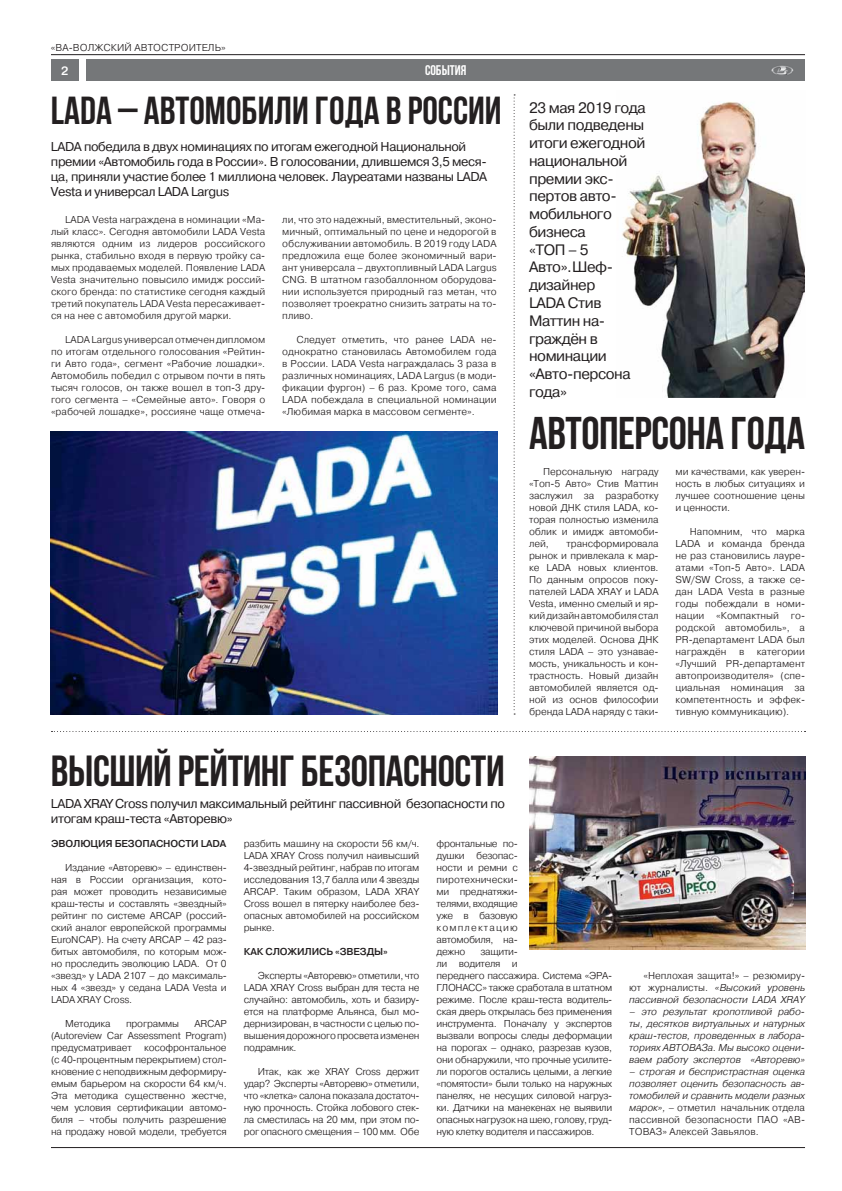
<style>
.page{position:relative;width:842px;height:1191px;background:#fff}
.page>*{position:absolute;margin:0;border:0;box-sizing:border-box;transform-origin:0 0}
.t1{font:700 45.9px "Bebas Neue";letter-spacing:-.01em;color:#231f20}
.t2{font:700 43.6px "Bebas Neue";letter-spacing:-.01em;color:#231f20}
.t3{font:700 39.1px "Bebas Neue";color:#231f20}
.t4{font:15.1px/17.8px "Pragmatica";letter-spacing:-.03em;color:#231f20}
.t5{font:700 14px "Bebas Neue";color:#fff}
.t6{font:12.8px/15.1px "Pragmatica";letter-spacing:-.03em;color:#231f20}
.t7{font:500 12px "Pragmatica";color:#fff}
.t8{font:300 10px/12px "Pragmatica";letter-spacing:-.02em;color:#231f20;text-align:justify}
.t9{font:italic 300 10px/12px "Pragmatica";color:#231f20;text-align:justify}
.t10{font:500 10px "Pragmatica";letter-spacing:-.01em;color:#231f20}
.t11{font:300 10px "Pragmatica";letter-spacing:.01em;color:#231f20}
.s1{font-style:normal}
</style>
<div class="page">
<hr style="left:51px;top:1147px;width:754px;height:1px;background:#231f20">
<div style="left:87px;top:59px;width:718px;height:22px;background:#757779"></div>
<div style="left:51px;top:59px;width:27px;height:22px;background:#757779"></div>
<hr style="left:51px;top:54px;width:754px;height:1px;background:#231f20">
<img style="left:771px;top:65px;width:23px;height:10px">
<svg style="left:514px;top:94px;width:1px;height:621px"></svg>
<svg style="left:51px;top:731px;width:755px;height:1px"></svg>
<img style="left:529px;top:756px;width:276px;height:194px">
<img style="left:622px;top:101px;width:183px;height:297px">
<img style="left:51px;top:431px;width:446px;height:284px">
<p class="t11" style="left:51px;top:44px;width:176px">«ВА-ВОЛЖСКИЙ АВТОСТРОИТЕЛЬ»</p>
<p class="t7" style="left:61px;top:63px;width:9px">2</p>
<h3 class="t5" style="left:425px;top:62px;width:43px">события</h3>
<h3 class="t3" style="left:51px;top:87px;width:452px">LADA – Автомобили года в России</h3>
<p class="t6" style="left:51px;top:139px;width:438px">LADA победила в двух номинациях по итогам ежегодной Национальной премии «Автомобиль года в России». В голосовании, длившемся 3,5 меся&shy;ца, приняли участие более 1 миллиона человек. Лауреатами названы LADA Vesta и универсал LADA Largus</p>
<p class="t8" style="left:51px;top:214px;width:216px;text-indent:14px">LADA Vesta награждена в номинации «Ма&shy;лый класс». Сегодня автомобили LADA Vesta являются одним из лидеров российского рынка, стабильно входя в первую тройку са&shy;мых продаваемых моделей. Появление LADA Vesta значительно повысило имидж россий&shy;ского бренда: по статистике сегодня каждый третий покупатель LADA Vesta пересаживает&shy;ся на нее с автомобиля другой марки.</p>
<p class="t8" style="left:51px;top:334px;width:216px;text-indent:14px">LADA Largus универсал отмечен дипломом по итогам отдельного голосования «Рейтин&shy;ги Авто года», сегмент «Рабочие лошадки».<br>Автомобиль победил с отрывом почти в пять тысяч голосов, он также вошел в топ-3 дру&shy;гого сегмента – «Семейные авто». Говоря о «рабочей лошадке», россияне чаще отмеча-</p>
<p class="t8" style="left:282px;top:214px;width:216px">ли, что это надежный, вместительный, эконо&shy;мичный, оптимальный по цене и недорогой в обслуживании автомобиль. В 2019 году LADA предложила еще более экономичный вари&shy;ант универсала – двухтопливный LADA Largus CNG. В штатном газобаллонном оборудова&shy;нии используется природный газ метан, что позволяет троекратно снизить затраты на то&shy;пливо.</p>
<p class="t8" style="left:282px;top:334px;width:216px;text-indent:14px">Следует отметить, что ранее LADA не&shy;однократно становилась Автомобилем года в России. LADA Vesta награждалась 3 раза в различных номинациях, LADA Largus (в моди&shy;фикации фургон) – 6 раз. Кроме того, сама LADA побеждала в специальной номинации «Любимая марка в массовом сегменте».</p>
<h2 class="t2" style="left:51px;top:745px;width:455px">Высший рейтинг безопасности</h2>
<p class="t6" style="left:51px;top:796px;width:455px">LADA XRAY Cross получил максимальный рейтинг пассивной безопасности по итогам краш-теста «Авторевю»</p>
<h3 class="t4" style="left:529px;top:98px;width:118px">23 мая 2019 года были подведены итоги ежегодной национальной премии экс&shy;пертов авто&shy;мобильного бизнеса<br>«ТОП – 5<br>Авто». Шеф&shy;дизайнер<br>LADA Стив<br>Маттин на&shy;граждён в номинации «Авто-персона года»</h3>
<h1 class="t1" style="left:529px;top:406px;width:277px">Автоперсона года</h1>
<p class="t8" style="left:529px;top:466px;width:131px;text-indent:14px">Персональную награду «Топ-5 Авто» Стив Маттин заслужил за разработку новой ДНК стиля LADA, ко&shy;торая полностью изменила облик и имидж автомоби&shy;лей,</p>
<p class="t8" style="left:529px;top:538px;width:131px;text-indent:37px">трансформировала рынок и привлекала к мар&shy;ке LADA новых клиентов.<br>По данным опросов поку&shy;пателей LADA XRAY и LADA Vesta, именно смелый и яр&shy;кий дизайн автомобиля стал ключевой причиной выбора этих моделей. Основа ДНК стиля LADA – это узнавае&shy;мость, уникальность и кон&shy;трастность. Новый дизайн автомобилей является од&shy;ной из основ философии бренда LADA наряду с таки-</p>
<p class="t8" style="left:676px;top:466px;width:131px">ми качествами, как уверен&shy;ность в любых ситуациях и лучшее соотношение цены и ценности.</p>
<p class="t8" style="left:676px;top:526px;width:131px;text-indent:14px">Напомним, что марка LADA и команда бренда не раз становились лауре&shy;атами «Топ-5 Авто». LADA SW/SW Cross, а также се&shy;дан LADA Vesta в разные годы побеждали в номи&shy;нации «Компактный го&shy;родской автомобиль», а PR-департамент LADA был награждён в категории «Лучший PR-департамент автопроизводителя» (спе&shy;циальная номинация за компетентность и эффек&shy;тивную коммуникацию).</p>
<p class="t10" style="left:51px;top:837px;width:177px">ЭВОЛЮЦИЯ БЕЗОПАСНОСТИ LADA</p>
<p class="t8" style="left:51px;top:862px;width:177px;text-indent:14px">Издание «Авторевю» – единствен&shy;ная в России организация, кото&shy;рая может проводить независимые краш-тесты и составлять «звездный» рейтинг по системе ARCAP (россий&shy;ский аналог европейской программы EuroNCAP). На счету ARCAP – 42 раз&shy;битых автомобиля, по которым мож&shy;но проследить эволюцию LADA. От 0 «звезд» у LADA 2107 – до максималь&shy;ных 4 «звезд» у седана LADA Vesta и LADA XRAY Cross.</p>
<p class="t8" style="left:65px;top:1018px;width:47px">Методика</p>
<p class="t8" style="left:126px;top:1018px;width:54px">программы</p>
<p class="t8" style="left:51px;top:1018px;width:177px;text-indent:143px">ARCAP (Autoreview Car Assessment Program) предусматривает</p>
<p class="t8" style="left:51px;top:1042px;width:177px;text-indent:93px">кософронтальное (с 40-процентным перекрытием) стол&shy;кновение с неподвижным деформиру&shy;емым барьером на скорости 64 км/ч.<br>Эта методика существенно жестче, чем условия сертификации автомо&shy;биля – чтобы получить разрешение на продажу новой модели, требуется</p>
<p class="t8" style="left:244px;top:838px;width:177px">разбить машину на скорости 56 км/ч.<br>LADA XRAY Cross получил наивысший 4-звездный рейтинг, набрав по итогам исследования 13,7 балла или 4 звезды ARCAP. Таким образом, LADA XRAY Cross вошел в пятерку наиболее без&shy;опасных автомобилей на российском рынке.</p>
<p class="t10" style="left:244px;top:945px;width:146px">КАК СЛОЖИЛИСЬ «ЗВЕЗДЫ»</p>
<p class="t8" style="left:244px;top:970px;width:177px;text-indent:14px">Эксперты «Авторевю» отметили, что LADA XRAY Cross выбран для теста не случайно: автомобиль, хоть и базиру&shy;ется на платформе Альянса, был мо&shy;дернизирован, в частности с целью по&shy;вышения дорожного просвета изменен подрамник.</p>
<p class="t8" style="left:244px;top:1066px;width:177px;text-indent:14px">Итак, как же XRAY Cross держит удар? Эксперты «Авторевю» отметили, что «клетка» салона показала достаточ&shy;ную прочность. Стойка лобового стек&shy;ла сместилась на 20 мм, при этом по&shy;рог опасного смещения – 100 мм. Обе</p>
<p class="t8" style="left:437px;top:838px;width:83px">фронтальные по&shy;душки безопас&shy;ности и ремни с пиротехнически&shy;ми преднатяжи&shy;телями, входящие уже в базовую комплектацию автомобиля, на&shy;дежно</p>
<p class="t8" style="left:437px;top:946px;width:177px;text-align:left;text-indent:44px">защити-<br>ли водителя и<br>переднего пассажира. Система «ЭРА-ГЛОНАСС» также сработала в штатном режиме. После краш-теста водитель&shy;ская дверь открылась без применения инструмента. Поначалу у экспертов вызвали вопросы следы деформации на порогах – однако, разрезав кузов, они обнаружили, что прочные усилите&shy;ли порогов остались целыми, а легкие «помятости» были только на наружных панелях, не несущих силовой нагруз&shy;ки. Датчики на манекенах не выявили опасных нагрузок на шею, голову, груд&shy;ную клетку водителя и пассажиров.</p>
<p class="t9" style="left:629px;top:970px;width:177px;text-indent:14px"><span class="s1">«Неплохая защита!» – резюмиру&shy;ют журналисты.</span> «Высокий уровень пассивной безопасности LADA XRAY</p>
<p class="t9" style="left:629px;top:1006px;width:177px">– это результат кропотливой рабо&shy;ты, десятков виртуальных и натурных краш-тестов, проведенных в лабора&shy;ториях АВТОВАЗа. Мы высоко оцени&shy;ваем работу экспертов «Авторевю»</p>
<p class="t9" style="left:629px;top:1066px;width:177px">– строгая и беспристрастная оценка позволяет оценить безопасность ав&shy;томобилей и сравнить модели разных марок», <span class="s1">– отметил начальник отдела пассивной безопасности ПАО «АВ-ТОВАЗ» Алексей Завьялов.</span></p>
</div>
